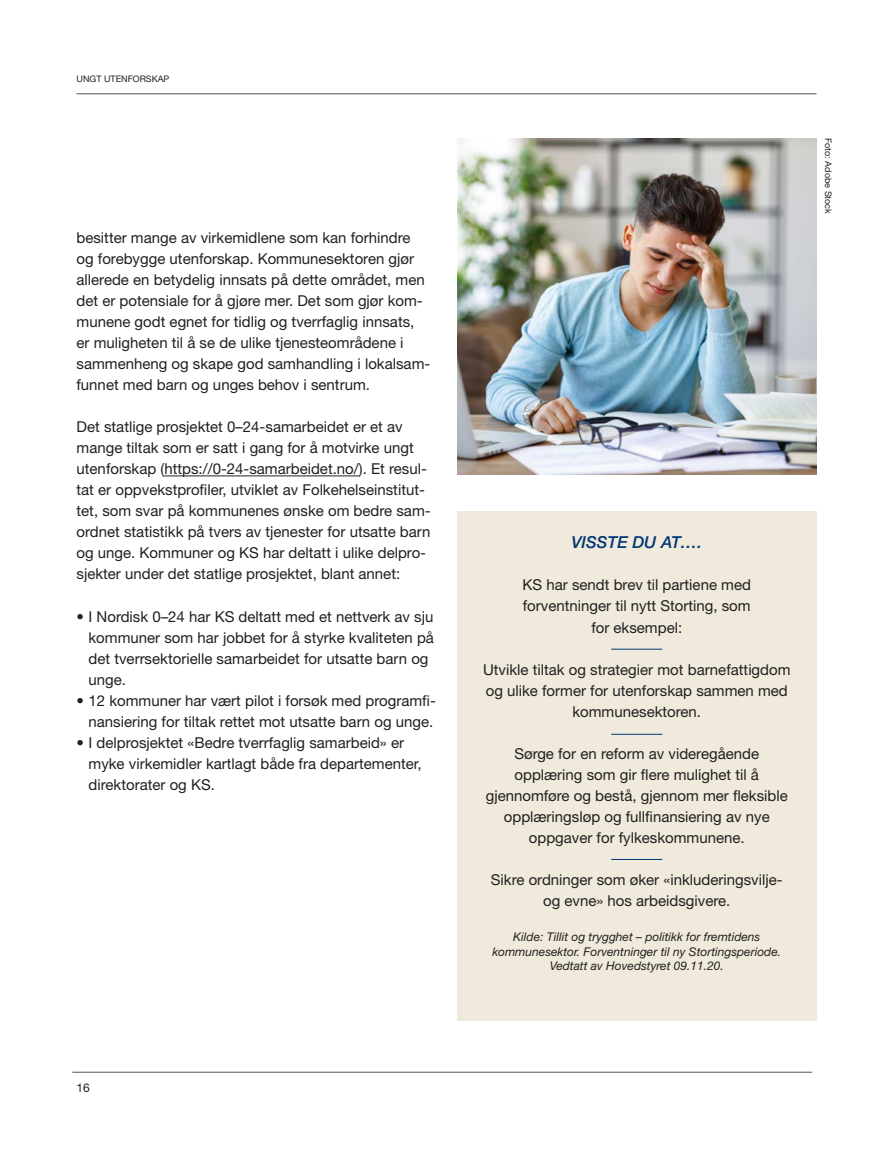
<style>
.page{position:relative;width:893px;height:1149px;background:#fff}
.page>*{position:absolute;margin:0;border:0;box-sizing:border-box;transform-origin:0 0}
.Brødtekst{font:italic 500 16.5px "Helvetica Neue LT Pro";color:#013775}
.Brødtekst-2{font:15px/21px "Helvetica Neue LT Pro";color:#231f20}
.Brødtekst-3{font:italic 12px/14.4px "Helvetica Neue LT Pro";color:#231f20;text-align:center}
.t1{font:12px "Helvetica Neue LT Pro";color:#231f20}
.Kreditering{font:9px "Helvetica Neue LT Pro";color:#231f20}
</style>
<div class="page">
<hr style="left:72px;top:1071px;width:740px;height:1px;background:#231f20">
<hr style="left:77px;top:93px;width:739px;height:1px;background:#231f20">
<hr style="left:164px;top:475px;width:195px;height:1px;background:#231f20">
<div style="left:457px;top:511px;width:359px;height:509px;background:#efeadb"></div>
<hr style="left:611px;top:733px;width:51px;height:1px;background:#013775">
<hr style="left:611px;top:648px;width:51px;height:1px;background:#013775">
<hr style="left:611px;top:858px;width:51px;height:1px;background:#013775">
<img style="left:457px;top:138px;width:359px;height:336px">
<p class="Kreditering" style="left:77px;top:73px;width:94px">UNGT UTENFORSKAP</p>
<p class="Brødtekst-2" style="left:77px;top:227px;width:355px">besitter mange av virkemidlene som kan forhindre og forebygge utenforskap. Kommunesektoren gjør allerede en betydelig innsats på dette området, men det er potensiale for å gjøre mer. Det som gjør kom&shy;munene godt egnet for tidlig og tverrfaglig innsats, er muligheten til å se de ulike tjenesteområdene i sammenheng og skape god samhandling i lokalsam&shy;funnet med barn og unges behov i sentrum.</p>
<p class="Brødtekst-2" style="left:77px;top:416px;width:356px">Det statlige prosjektet 0–24-samarbeidet er et av mange tiltak som er satt i gang for å motvirke ungt utenforskap (https://0-24-samarbeidet.no/). Et resul&shy;tat er oppvekstprofiler, utviklet av Folkehelseinstitut&shy;tet, som svar på kommunenes ønske om bedre sam&shy;ordnet statistikk på tvers av tjenester for utsatte barn og unge. Kommuner og KS har deltatt i ulike delpro&shy;sjekter under det statlige prosjektet, blant annet:</p>
<p class="Brødtekst-2" style="left:89px;top:605px;width:347px;text-indent:-12px">• I Nordisk 0–24 har KS deltatt med et nettverk av sju kommuner som har jobbet for å styrke kvaliteten på det tverrsektorielle samarbeidet for utsatte barn og unge.</p>
<p class="Brødtekst-2" style="left:77px;top:689px;width:361px;text-align:right">• 12 kommuner har vært pilot i forsøk med programfi&shy;nansiering for tiltak rettet mot utsatte barn og unge.</p>
<p class="Brødtekst-2" style="left:89px;top:731px;width:335px;text-indent:-12px">• I delprosjektet «Bedre tverrfaglig samarbeid» er myke virkemidler kartlagt både fra departementer, direktorater og KS.</p>
<p class="t1" style="left:77px;top:1080px;width:15px">16</p>
<p class="Kreditering" style="left:834px;top:138px;width:77px;rotate:90deg">Foto: Adobe Stock</p>
<p class="Brødtekst" style="left:571px;top:532px;width:132px">VISSTE DU AT….</p>
<p class="Brødtekst-2" style="left:523px;top:574px;width:230px;text-align:center">KS har sendt brev til partiene med forventninger til nytt Storting, som for eksempel:</p>
<p class="Brødtekst-2" style="left:483px;top:658px;width:309px;text-align:center">Utvikle tiltak og strategier mot barnefattigdom og ulike former for utenforskap sammen med kommunesektoren.</p>
<p class="Brødtekst-2" style="left:486px;top:742px;width:304px;text-align:center">Sørge for en reform av videregående opplæring som gir flere mulighet til å gjennomføre og bestå, gjennom mer fleksible opplæringsløp og fullfinansiering av nye oppgaver for fylkeskommunene.</p>
<p class="Brødtekst-2" style="left:491px;top:868px;width:293px;text-align:center">Sikre ordninger som øker «inkluderingsvilje&shy;og evne» hos arbeidsgivere.</p>
<p class="Brødtekst-3" style="left:492px;top:929px;width:290px">Kilde: Tillit og trygghet – politikk for fremtidens kommunesektor. Forventninger til ny Stortingsperiode.<br>Vedtatt av Hovedstyret 09.11.20.</p>
</div>
